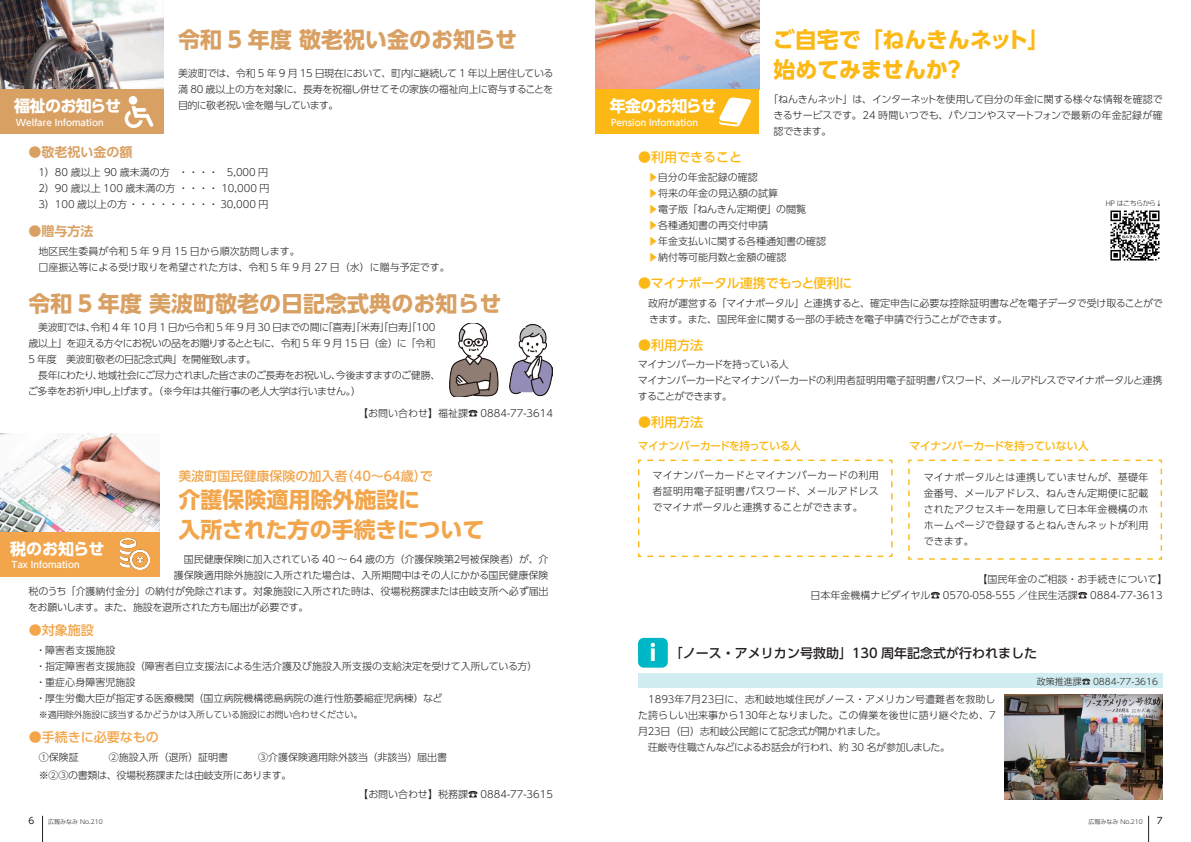
<style>
.page{position:relative;width:1191px;height:842px;background:#fff}
.page>*{position:absolute;margin:0;border:0;box-sizing:border-box;transform-origin:0 0}
.小見出し_13pt{font:700 22px "UD Shin Go Pro";color:#d9a063}
.t1{font:700 22px "UD Shin Go Pro";color:#f2a54a}
.小見出し_13pt-2{font:700 22px "UD Shin Go Pro";letter-spacing:-.005em;color:#fcb814}
.本文_10pt{font:22px "P Bunkyu Md Go Std N EB";color:#fff}
.本文_10pt-2{font:700 16px "UD Shin Go Pro";letter-spacing:-.04em;color:#fff}
.t2{font:500 13px "UD Shin Go Pro";color:#f2a54a}
.t3{font:500 13px "UD Shin Go Pro";color:#231f20}
.本文_10pt-3{font:500 13px "UD Shin Go Pro";color:#fcb814}
.本文_10pt-4{font:500 13px "UD Shin Go Pro";letter-spacing:-.025em;color:#fcb814}
.小見出し_13pt-3{font:700 13px "UD Shin Go Pro De";color:#d9a063}
.本文_10pt-5{font:500 11px "UD Shin Go Pro";letter-spacing:-.035em;color:#fcb814}
.本文_10pt-6{font:300 10px/16px "UD Shin Go Pro";color:#231f20;text-align:justify}
.段落スタイル_1{font:300 10px/16px "UD Shin Go Pro";letter-spacing:-.01em;color:#231f20;text-align:justify}
.本文_10pt-7{font:300 10px/16px "UD Shin Go Pro";letter-spacing:-.02em;color:#231f20}
.本文_10pt-8{font:300 10px/16px "UD Shin Go Pro";letter-spacing:-.045em;color:#231f20}
.本文_10pt-9{font:300 10px/16px "UD Shin Go Pro";letter-spacing:-.055em;color:#231f20}
.本文_10pt-10{font:300 10px "UD Shin Go Pro";letter-spacing:-.03em;color:#231f20}
.本文_10pt-11{font:300 10px "UD Shin Go Pro";letter-spacing:-.035em;color:#231f20}
.本文_10pt-12{font:500 9px "UD Shin Go Pro";color:#fff}
.t4{font:300 9px "UD Shin Go Pro";letter-spacing:-.03em;color:#231f20}
.t5{font:300 9px "UD Shin Go Pro";color:#231f20}
.t6{font:9px "UD Shin Go Pro";color:#231f20}
.本文_10pt-13{font:300 7px "UD Shin Go Pro";letter-spacing:-.07em;color:#231f20}
.t7{font:300 6px "UD Shin Go Pro";color:#231f20}
.s1{color:#fcb814}
</style>
<div class="page">
<svg style="left:1148px;top:816px;width:1px;height:26px"></svg>
<svg style="left:42px;top:816px;width:1px;height:26px"></svg>
<img style="left:595px;top:0;width:164px;height:90px">
<div style="left:595px;top:90px;width:164px;height:44px;background:#fcb814"></div>
<img style="left:719px;top:97px;width:31px;height:30px">
<img style="left:0;top:0;width:164px;height:90px">
<div style="left:0;top:90px;width:164px;height:44px;background:#d9a063"></div>
<img style="left:124px;top:96px;width:30px;height:31px">
<svg style="left:638px;top:459px;width:255px;height:99px"></svg>
<svg style="left:908px;top:459px;width:254px;height:101px"></svg>
<img style="left:0;top:434px;width:160px;height:98px">
<div style="left:0;top:532px;width:160px;height:44px;background:#f2a54a"></div>
<img style="left:120px;top:539px;width:30px;height:30px">
<img style="left:449px;top:324px;width:104px;height:73px">
<img style="left:1004px;top:694px;width:158px;height:105px">
<div style="left:638px;top:674px;width:524px;height:14px;background:#d2edf1"></div>
<div style="left:638px;top:638px;width:30px;height:30px;background:#00b7c7;border-radius:6px"></div>
<img style="left:1110px;top:210px;width:50px;height:51px">
<h2 class="本文_10pt-2" style="left:14px;top:93px;width:108px">福祉のお知らせ</h2>
<p class="本文_10pt-12" style="left:16px;top:115px;width:89px">Welfare Infomation</p>
<p class="小見出し_13pt-3" style="left:28px;top:141px;width:105px">●敬老祝い金の額</p>
<p class="小見出し_13pt" style="left:178px;top:21px;width:340px">令和 5 年度 敬老祝い金のお知らせ</p>
<p class="本文_10pt-6" style="left:178px;top:65px;width:377px">美波町では、令和 5 年 9 月 15 日現在において、町内に継続して 1 年以上居住している満 80 歳以上の方を対象に、長寿を祝福し併せてその家族の福祉向上に寄与することを目的に敬老祝い金を贈与しています。</p>
<p class="本文_10pt-6" style="left:28px;top:164px;width:241px">　1）80 歳以上 90 歳未満の方 ・・・・ 5,000 円</p>
<p class="本文_10pt-6" style="left:28px;top:180px;width:242px">　2）90 歳以上 100 歳未満の方・・・・ 10,000 円</p>
<p class="本文_10pt-6" style="left:28px;top:196px;width:241px">　3）100 歳以上の方・・・・・・・・・ 30,000 円</p>
<p class="本文_10pt-6" style="left:28px;top:243px;width:273px">　地区民生委員が令和 5 年 9 月 15 日から順次訪問します。</p>
<p class="本文_10pt-6" style="left:28px;top:259px;width:423px">　口座振込等による受け取りを希望された方は、令和 5 年 9 月 27 日（水）に贈与予定です。</p>
<p class="小見出し_13pt-3" style="left:28px;top:221px;width:66px">●贈与方法</p>
<p class="小見出し_13pt" style="left:28px;top:285px;width:474px">令和 5 年度 美波町敬老の日記念式典のお知らせ</p>
<p class="本文_10pt-6" style="left:28px;top:319px;width:408px">　美波町では、令和 4 年 10 月 1 日から令和 5 年 9 月 30 日までの間に「喜寿」「米寿」「白寿」「100歳以上」を迎える方々にお祝いの品をお贈りするとともに、令和 5 年 9 月 15 日（金）に「令和5 年度　美波町敬老の日記念式典」を開催致します。</p>
<p class="本文_10pt-9" style="left:28px;top:367px;width:414px">　長年にわたり、地域社会にご尽力されました皆さまのご長寿をお祝いし、今後ますますのご健勝、ご多幸をお祈り申し上げます。（※今年は共催行事の老人大学は行いません。）</p>
<p class="本文_10pt-6" style="left:358px;top:405px;width:196px">【お問い合わせ】福祉課☎ 0884-77-3614</p>
<p class="t2" style="left:178px;top:466px;width:256px">美波町国民健康保険の加入者（40～64歳）で</p>
<p class="t1" style="left:178px;top:481px;width:243px">介護保険適用除外施設に</p>
<p class="t1" style="left:178px;top:511px;width:308px">入所された方の手続きについて</p>
<p class="本文_10pt-6" style="left:174px;top:551px;width:376px">　国民健康保険に加入されている 40 ～ 64 歳の方（介護保険第２号被保険者）が、介</p>
<p class="本文_10pt-6" style="left:174px;top:567px;width:376px">護保険適用除外施設に入所された場合は、入所期間中はその人にかかる国民健康保険</p>
<p class="本文_10pt-6" style="left:28px;top:583px;width:522px">税のうち「介護納付金分」の納付が免除されます。対象施設に入所された時は、役場税務課または由岐支所へ必ず届出</p>
<p class="本文_10pt-10" style="left:28px;top:599px;width:282px">をお願いします。また、施設を退所された方も届出が必要です。</p>
<p class="本文_10pt-2" style="left:10px;top:535px;width:96px">税のお知らせ</p>
<p class="本文_10pt-12" style="left:11px;top:557px;width:70px">Tax Infomation</p>
<p class="t2" style="left:29px;top:620px;width:66px">●対象施設</p>
<p class="本文_10pt-6" style="left:36px;top:642px;width:81px">・障害者支援施設</p>
<p class="本文_10pt-6" style="left:36px;top:658px;width:508px">・指定障害者支援施設（障害者自立支援法による生活介護及び施設入所支援の支給決定を受けて入所している方）　</p>
<p class="本文_10pt-6" style="left:36px;top:674px;width:101px">・重症心身障害児施設</p>
<p class="本文_10pt-6" style="left:36px;top:690px;width:408px">・厚生労働大臣が指定する医療機関（国立病院機構徳島病院の進行性筋萎縮症児病棟）など</p>
<p class="t4" style="left:39px;top:707px;width:325px">※適用除外施設に該当するかどうかは入所している施設にお問い合わせください。</p>
<p class="t2" style="left:29px;top:726px;width:131px">●手続きに必要なもの</p>
<p class="本文_10pt-6" style="left:39px;top:749px;width:410px">①保険証　　　②施設入所（退所）証明書　　　③介護保険適用除外該当（非該当）届出書</p>
<p class="本文_10pt-10" style="left:39px;top:767px;width:254px">※②③の書類は、役場税務課または由岐支所にあります。</p>
<p class="本文_10pt-6" style="left:358px;top:786px;width:196px">【お問い合わせ】税務課☎ 0884-77-3615</p>
<h2 class="本文_10pt-2" style="left:610px;top:93px;width:108px">年金のお知らせ</h2>
<p class="本文_10pt-12" style="left:611px;top:115px;width:88px">Pension Infomation</p>
<p class="小見出し_13pt-2" style="left:773px;top:21px;width:278px">ご自宅で「ねんきんネット」</p>
<p class="小見出し_13pt-2" style="left:773px;top:51px;width:193px">始めてみませんか？</p>
<p class="本文_10pt-6" style="left:773px;top:91px;width:391px;text-indent:-5px">「ねんきんネット」は、インターネットを使用して自分の年金に関する様々な情報を確認できるサービスです。24 時間いつでも、パソコンやスマートフォンで最新の年金記録が確認できます。</p>
<p class="本文_10pt-3" style="left:638px;top:147px;width:105px">●利用できること</p>
<p class="本文_10pt-6" style="left:648px;top:169px;width:111px"><span class="s1">▶</span>自分の年金記録の確認</p>
<p class="本文_10pt-6" style="left:648px;top:185px;width:131px"><span class="s1">▶</span>将来の年金の見込額の試算</p>
<p class="本文_10pt-6" style="left:648px;top:201px;width:160px"><span class="s1">▶</span>電子版「ねんきん定期便」の閲覧</p>
<p class="本文_10pt-6" style="left:648px;top:217px;width:121px"><span class="s1">▶</span>各種通知書の再交付申請</p>
<p class="本文_10pt-6" style="left:648px;top:233px;width:179px"><span class="s1">▶</span>年金支払いに関する各種通知書の確認</p>
<p class="本文_10pt-6" style="left:648px;top:249px;width:140px"><span class="s1">▶</span>納付等可能月数と金額の確認</p>
<p class="本文_10pt-4" style="left:638px;top:272px;width:216px">●マイナポータル連携でもっと便利に</p>
<p class="本文_10pt-7" style="left:649px;top:295px;width:515px;text-indent:-11px">　政府が運営する「マイナポータル」と連携すると、確定申告に必要な控除証明書などを電子データで受け取ることができます。また、国民年金に関する一部の手続きを電子申請で行うことができます。</p>
<p class="本文_10pt-3" style="left:638px;top:334px;width:66px">●利用方法</p>
<p class="本文_10pt-8" style="left:638px;top:356px;width:152px">マイナンバーカードを持っている人</p>
<p class="本文_10pt-8" style="left:638px;top:372px;width:526px">マイナンバーカードとマイナンバーカードの利用者証明用電子証明書パスワード、メールアドレスでマイナポータルと連携することができます。</p>
<p class="本文_10pt-13" style="left:1105px;top:198px;width:58px">HP はこちらから↓</p>
<p class="本文_10pt-3" style="left:638px;top:412px;width:66px">●利用方法</p>
<p class="本文_10pt-5" style="left:638px;top:437px;width:164px">マイナンバーカードを持っている人</p>
<p class="本文_10pt-5" style="left:909px;top:437px;width:181px">マイナンバーカードを持っていない人</p>
<p class="本文_10pt-6" style="left:652px;top:467px;width:228px">マイナンバーカードとマイナンバーカードの利用者証明用電子証明書パスワード、メールアドレスでマイナポータルと連携することができます。</p>
<p class="本文_10pt-6" style="left:923px;top:469px;width:226px">マイナポータルとは連携していませんが、基礎年金番号、メールアドレス、ねんきん定期便に記載されたアクセスキーを用意して日本年金機構のホホームページで登録するとねんきんネットが利用できます。</p>
<p class="本文_10pt" style="left:649px;top:636px;width:8px">i</p>
<p class="本文_10pt-6" style="left:977px;top:570px;width:191px">【国民年金のご相談・お手続きについて】</p>
<p class="本文_10pt-6" style="left:810px;top:586px;width:354px">日本年金機構ナビダイヤル☎ 0570-058-555 ／住民生活課☎ 0884-77-3613</p>
<p class="t3" style="left:670px;top:642px;width:368px">「ノース・アメリカン号救助」130 周年記念式が行われました</p>
<p class="t5" style="left:1036px;top:674px;width:123px">政策推進課☎ 0884-77-3616</p>
<p class="段落スタイル_1" style="left:638px;top:691px;width:359px;text-indent:10px">1893年7月23日に、志和岐地域住民がノース・アメリカン号遭難者を救助した誇らしい出来事から130年となりました。この偉業を後世に語り継ぐため、7月23日（日）志和岐公民館にて記念式が開かれました。</p>
<p class="本文_10pt-11" style="left:638px;top:739px;width:313px">　荘厳寺住職さんなどによるお話会が行われ、約 30 名が参加しました。</p>
<p class="t6" style="left:28px;top:813px;width:7px">6</p>
<p class="t7" style="left:48px;top:817px;width:56px">広報みなみ No.210</p>
<p class="t7" style="left:1088px;top:817px;width:56px">広報みなみ No.210</p>
<p class="t6" style="left:1156px;top:813px;width:7px">7</p>
</div>
